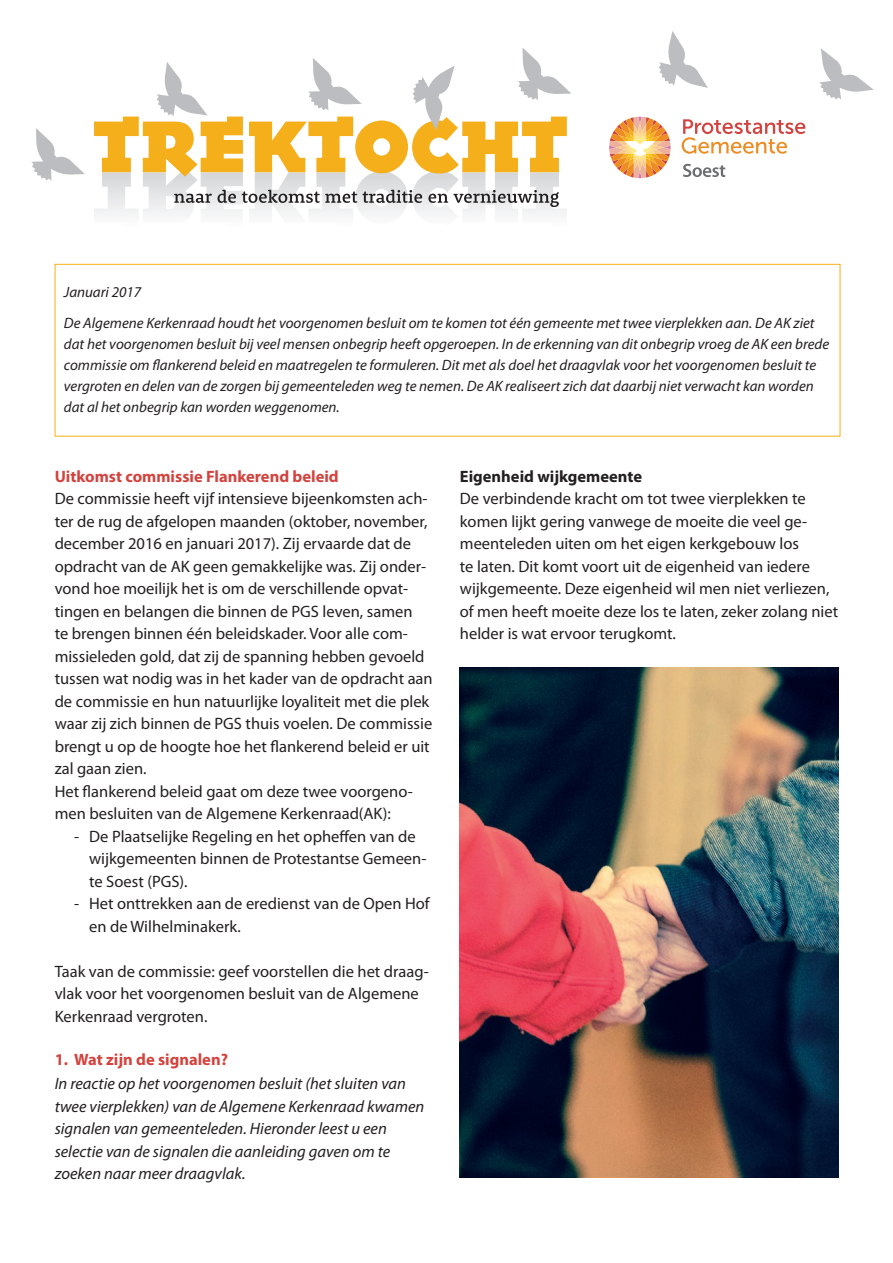
<style>
.page{position:relative;width:893px;height:1263px;background:#fff}
.page>*{position:absolute;margin:0;border:0;box-sizing:border-box;transform-origin:0 0}
.t1{font:16.5px/22.5px "Myriad Pro";color:#231f20}
.t2{font:italic 16.5px/22.5px "Myriad Pro";color:#231f20}
.t3{font:700 16.5px "Myriad Pro";color:#d3433e}
.t4{font:700 16.5px "Myriad Pro";color:#231f20}
.t5{font:italic 15px/21px "Myriad Pro";color:#231f20}
</style>
<div class="page">
<svg style="left:31px;top:128px;width:54px;height:53px"></svg>
<svg style="left:659px;top:31px;width:49px;height:57px"></svg>
<svg style="left:819px;top:48px;width:55px;height:51px"></svg>
<svg style="left:94px;top:48px;width:477px;height:166px"></svg>
<svg style="left:609px;top:117px;width:62px;height:61px"></svg>
<svg style="left:683px;top:164px;width:42px;height:13px"></svg>
<svg style="left:682px;top:119px;width:123px;height:35px"></svg>
<img style="left:459px;top:667px;width:380px;height:511px">
<div style="left:55px;top:264px;width:785px;height:172px;border:1px solid #fbb017"></div>
<p class="t5" style="left:64px;top:276px;width:752px;line-height:31.5px">Januari 2017<br>De Algemene Kerkenraad houdt het voorgenomen besluit om te komen tot één gemeente met twee vierplekken aan. De AK ziet</p>
<p class="t5" style="left:64px;top:334px;width:767px">dat het voorgenomen besluit bij veel mensen onbegrip heeft opgeroepen. In de erkenning van dit onbegrip vroeg de AK een brede commissie om flankerend beleid en maatregelen te formuleren. Dit met als doel het draagvlak voor het voorgenomen besluit te vergroten en delen van de zorgen bij gemeenteleden weg te nemen. De AK realiseert zich dat daarbij niet verwacht kan worden dat al het onbegrip kan worden weggenomen.</p>
<p class="t3" style="left:55px;top:465px;width:286px">Uitkomst commissie Flankerend beleid</p>
<p class="t1" style="left:55px;top:487px;width:380px">De commissie heeft vijf intensieve bijeenkomsten ach&shy;ter de rug de afgelopen maanden (oktober, november, december 2016 en januari 2017). Zij ervaarde dat de opdracht van de AK geen gemakkelijke was. Zij onder&shy;vond hoe moeilijk het is om de verschillende opvat&shy;tingen en belangen die binnen de PGS leven, samen<br>te brengen binnen één beleidskader. Voor alle com&shy;missieleden gold, dat zij de spanning hebben gevoeld tussen wat nodig was in het kader van de opdracht aan de commissie en hun natuurlijke loyaliteit met die plek waar zij zich binnen de PGS thuis voelen. De commissie brengt u op de hoogte hoe het flankerend beleid er uit zal gaan zien.<br>Het flankerend beleid gaat om deze twee voorgeno&shy;men besluiten van de Algemene Kerkenraad(AK):</p>
<p class="t1" style="left:89px;top:825px;width:339px;text-indent:-15px">- De Plaatselijke Regeling en het opheffen van de wijkgemeenten binnen de Protestantse Gemeen&shy;te Soest (PGS).</p>
<p class="t1" style="left:89px;top:892px;width:342px;text-indent:-15px">- Het onttrekken aan de eredienst van de Open Hof en de Wilhelminakerk.</p>
<p class="t1" style="left:55px;top:960px;width:376px">Taak van de commissie: geef voorstellen die het draag&shy;vlak voor het voorgenomen besluit van de Algemene<br>Kerkenraad vergroten.</p>
<p class="t3" style="left:55px;top:1049px;width:175px">1. Wat zijn de signalen?</p>
<p class="t2" style="left:55px;top:1072px;width:371px">In reactie op het voorgenomen besluit (het sluiten van twee vierplekken) van de Algemene Kerkenraad kwamen signalen van gemeenteleden. Hieronder leest u een selectie van de signalen die aanleiding gaven om te zoeken naar meer draagvlak.</p>
<p class="t4" style="left:460px;top:465px;width:184px">Eigenheid wijkgemeente</p>
<p class="t1" style="left:460px;top:487px;width:380px">De verbindende kracht om tot twee vierplekken te komen lijkt gering vanwege de moeite die veel ge&shy;meenteleden uiten om het eigen kerkgebouw los<br>te laten. Dit komt voort uit de eigenheid van iedere wijkgemeente. Deze eigenheid wil men niet verliezen, of men heeft moeite deze los te laten, zeker zolang niet helder is wat ervoor terugkomt.</p>
</div>
